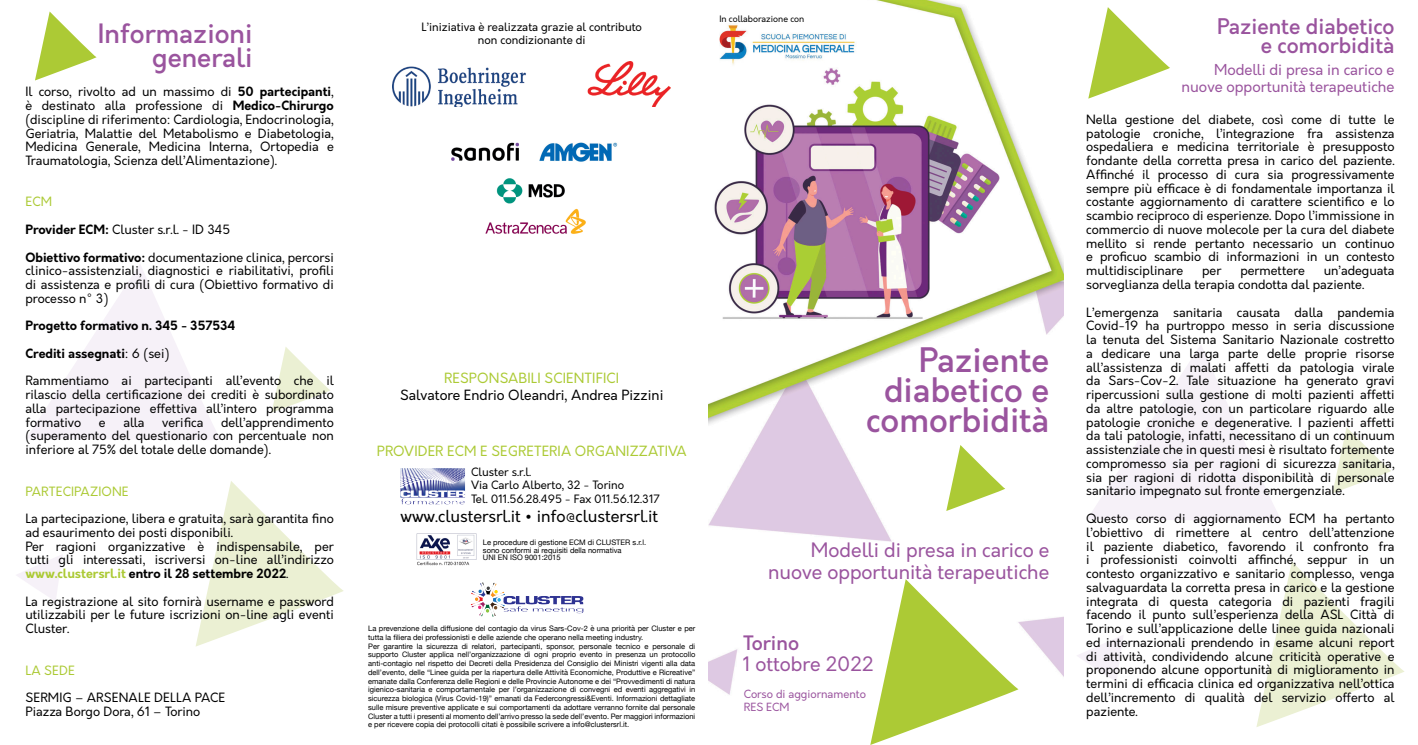
<style>
.page{position:relative;width:1418px;height:745px;background:#fff}
.page>*{position:absolute;margin:0;border:0;box-sizing:border-box;transform-origin:0 0}
.t1{font:500 33px "Orkney";color:#9a549e}
.t2{font:500 26px "Orkney";color:#9a549e}
.t3{font:500 21px "Orkney";color:#9a549e}
.t4{font:19.38px "Orkney";color:#9a549e}
.t5{font:500 19.38px "Orkney";color:#9a549e}
.t6{font:16.12px "Orkney";color:#000}
.t7{font:14.75px "Orkney";color:#9a549e}
.t8{font:13.75px "Orkney";letter-spacing:.01em;color:#acca35}
.t9{font:13.75px "Orkney";color:#000}
.t10{font:12.5px/13.8px "Orkney";color:#000;text-align:justify}
.t11{font:700 12.5px "Orkney";color:#000}
.t12{font:12.5px "Orkney";letter-spacing:.01em;color:#acca35}
.t13{font:11.25px "Orkney";color:#000}
.t14{font:11px "Orkney";color:#9a549e}
.t15{font:8.75px "Orkney";color:#000}
.t16{font:7.62px "Helvetica Neue";color:#000}
.t17{font:7.5px/8.8px "Helvetica Neue";color:#000}
.s1{font-weight:700}
.s2{font-weight:400}
.s3{font-weight:700;color:#acca35}
</style>
<div class="page">
<svg style="left:1257px;top:562px;width:147px;height:164px"></svg>
<svg style="left:1332px;top:427px;width:59px;height:66px"></svg>
<svg style="left:1088px;top:345px;width:193px;height:176px"></svg>
<svg style="left:1077px;top:635px;width:46px;height:47px"></svg>
<svg style="left:196px;top:481px;width:148px;height:165px"></svg>
<svg style="left:272px;top:347px;width:58px;height:65px"></svg>
<svg style="left:27px;top:265px;width:194px;height:175px"></svg>
<svg style="left:16px;top:554px;width:47px;height:47px"></svg>
<img style="left:709px;top:0;width:354px;height:695px">
<svg style="left:870px;top:578px;width:152px;height:166px"></svg>
<svg style="left:946px;top:444px;width:60px;height:66px"></svg>
<img style="left:400px;top:468px;width:65px;height:36px">
<img style="left:480px;top:582px;width:15px;height:12px">
<img style="left:416px;top:533px;width:61px;height:33px">
<svg style="left:1088px;top:7px;width:82px;height:92px"></svg>
<svg style="left:35px;top:12px;width:62px;height:68px"></svg>
<img style="left:392px;top:62px;width:279px;height:45px">
<img style="left:451px;top:142px;width:68px;height:19px">
<img style="left:539px;top:142px;width:79px;height:20px">
<img style="left:496px;top:178px;width:69px;height:26px">
<img style="left:485px;top:208px;width:101px;height:26px">
<img style="left:718px;top:24px;width:138px;height:42px">
<p class="t2" style="left:98px;top:17px;width:156px">Informazioni</p>
<p class="t2" style="left:152px;top:41px;width:102px">generali</p>
<p class="t10" style="left:25px;top:85px;width:310px">Il corso, rivolto ad un massimo di <span class="s1">50 partecipanti</span>, è destinato alla professione di <span class="s1">Medico-Chirurgo </span>(discipline di riferimento: Cardiologia, Endocrinologia, Geriatria, Malattie del Metabolismo e Diabetologia, Medicina Generale, Medicina Interna, Ortopedia e Traumatologia, Scienza dell’Alimentazione).</p>
<p class="t12" style="left:25px;top:194px;width:28px">ECM</p>
<p class="t10" style="left:25px;top:223px;width:206px"><span class="s1">Provider ECM:</span> Cluster s.r.l. - ID 345</p>
<p class="t10" style="left:25px;top:250px;width:310px"><span class="s1">Obiettivo formativo:</span> documentazione clinica, percorsi clinico-assistenziali, diagnostici e riabilitativi, profili di assistenza e profili di cura (Obiettivo formativo di processo n° 3)</p>
<p class="t11" style="left:25px;top:317px;width:211px">Progetto formativo n. 345 - 357534</p>
<p class="t11" style="left:25px;top:344px;width:146px">Crediti assegnati<span class="s2">: 6 (sei)</span></p>
<p class="t10" style="left:25px;top:374px;width:310px">Rammentiamo ai partecipanti all’evento che il rilascio della certificazione dei crediti è subordinato alla partecipazione effettiva all’intero programma formativo</p>
<p class="t10" style="left:99px;top:415px;width:8px">e</p>
<p class="t10" style="left:123px;top:415px;width:23px">alla</p>
<p class="t10" style="left:162px;top:415px;width:43px">verifica</p>
<p class="t10" style="left:25px;top:415px;width:310px;text-indent:196px">dell’apprendimento (superamento del questionario con percentuale non inferiore al 75% del totale delle domande).</p>
<p class="t12" style="left:25px;top:482px;width:105px">PARTECIPAZIONE</p>
<p class="t10" style="left:25px;top:511px;width:310px">La partecipazione, libera e gratuita, sarà garantita fino ad esaurimento dei posti disponibili.</p>
<p class="t10" style="left:25px;top:539px;width:310px">Per ragioni organizzative è indispensabile, per tutti gli interessati, iscriversi on-line all’indirizzo <span class="s3">www.clustersrl.it</span> <span class="s1">entro il 28 settembre 2022</span>.</p>
<p class="t10" style="left:25px;top:594px;width:310px">La registrazione al sito fornirà username e password utilizzabili per le future iscrizioni on-line agli eventi Cluster.</p>
<p class="t12" style="left:25px;top:661px;width:51px">LA SEDE</p>
<p class="t10" style="left:25px;top:690px;width:201px">SERMIG – ARSENALE DELLA PACE</p>
<p class="t10" style="left:25px;top:704px;width:176px">Piazza Borgo Dora, 61 – Torino</p>
<p class="t13" style="left:421px;top:19px;width:222px">L’iniziativa è realizzata grazie al contributo</p>
<p class="t13" style="left:478px;top:33px;width:109px">non condizionante di</p>
<p class="t15" style="left:719px;top:13px;width:86px">In collaborazione con</p>
<p class="t8" style="left:444px;top:369px;width:176px">RESPONSABILI SCIENTIFICI</p>
<p class="t9" style="left:400px;top:386px;width:265px">Salvatore Endrio Oleandri, Andrea Pizzini</p>
<p class="t8" style="left:377px;top:442px;width:311px">PROVIDER ECM E SEGRETERIA ORGANIZZATIVA</p>
<p class="t13" style="left:471px;top:464px;width:62px">Cluster s.r.l.</p>
<p class="t13" style="left:471px;top:477px;width:155px">Via Carlo Alberto, 32 - Torino</p>
<p class="t13" style="left:471px;top:491px;width:190px">Tel. 011.56.28.495 - Fax 011.56.12.317</p>
<p class="t6" style="left:400px;top:505px;width:259px">www.clustersrl.it • info@clustersrl.it</p>
<p class="t16" style="left:483px;top:536px;width:165px">Le procedure di gestione ECM di CLUSTER s.r.l.</p>
<p class="t16" style="left:483px;top:544px;width:140px">sono conformi ai requisiti della normativa</p>
<p class="t16" style="left:483px;top:551px;width:79px">UNI EN ISO 9001:2015</p>
<p class="t17" style="left:368px;top:624px;width:328px">La prevenzione della diffusione del contagio da virus Sars-Cov-2 è una priorità per Cluster e per tutta la filiera dei professionisti e delle aziende che operano nella meeting industry.</p>
<p class="t17" style="left:368px;top:641px;width:328px;text-align:justify">Per garantire la sicurezza di relatori, partecipanti, sponsor, personale tecnico e personale di supporto Cluster applica nell’organizzazione di ogni proprio evento in presenza un protocollo anti-contagio nel rispetto dei Decreti della Presidenza del Consiglio dei Ministri vigenti alla data dell’evento, delle “Linee guida per la riapertura delle Attività Economiche, Produttive e Ricreative” emanate dalla Conferenza delle Regioni e delle Provincie Autonome e dei “Provvedimenti di natura igienico-sanitaria e comportamentale per l’organizzazione di convegni ed eventi aggregativi in sicurezza biologica (Virus Covid-19)” emanati da Federcongressi&amp;Eventi. Informazioni dettagliate sulle misure preventive applicate e sui comportamenti da adottare verranno fornite dal personale Cluster a tutti i presenti al momento dell’arrivo presso la sede dell’evento. Per maggiori informazioni e per ricevere copia dei protocolli citati è possibile scrivere a info@clustersrl.it.</p>
<p class="t1" style="left:918px;top:338px;width:132px">Paziente</p>
<p class="t1" style="left:884px;top:368px;width:167px">diabetico e</p>
<p class="t1" style="left:866px;top:398px;width:184px">comorbidità</p>
<p class="t4" style="left:811px;top:537px;width:240px">Modelli di presa in carico e</p>
<p class="t4" style="left:768px;top:558px;width:283px">nuove opportunità terapeutiche</p>
<p class="t5" style="left:742px;top:629px;width:58px">Torino</p>
<p class="t4" style="left:742px;top:650px;width:132px">1 ottobre 2022</p>
<p class="t14" style="left:743px;top:686px;width:124px">Corso di aggiornamento</p>
<p class="t14" style="left:743px;top:699px;width:47px">RES ECM</p>
<p class="t3" style="left:1216px;top:12px;width:179px">Paziente diabetico</p>
<p class="t3" style="left:1260px;top:31px;width:135px">e comorbidità</p>
<p class="t7" style="left:1213px;top:60px;width:182px">Modelli di presa in carico e</p>
<p class="t7" style="left:1181px;top:77px;width:214px">nuove opportunità terapeutiche</p>
<p class="t10" style="left:1086px;top:113px;width:310px">Nella gestione del diabete, così come di tutte le patologie croniche, l’integrazione fra assistenza ospedaliera e medicina territoriale è presupposto fondante della corretta presa in carico del paziente.<br>Affinché il processo di cura sia progressivamente sempre più efficace è di fondamentale importanza il costante aggiornamento di carattere scientifico e lo scambio reciproco di esperienze. Dopo l’immissione in commercio di nuove molecole per la cura del diabete mellito si rende pertanto necessario un continuo e proficuo scambio di informazioni in un contesto multidisciplinare</p>
<p class="t10" style="left:1086px;top:264px;width:310px;text-indent:237px">un’adeguata sorveglianza della terapia condotta dal paziente.</p>
<p class="t10" style="left:1086px;top:305px;width:310px">L’emergenza sanitaria causata dalla pandemia Covid-19 ha purtroppo messo in seria discussione la tenuta del Sistema Sanitario Nazionale costretto a dedicare una larga parte delle proprie risorse all’assistenza di malati affetti da patologia virale da Sars-Cov-2. Tale situazione ha generato gravi ripercussioni sulla gestione di molti pazienti affetti da altre patologie, con un particolare riguardo alle patologie croniche e degenerative. I pazienti affetti da tali patologie, infatti, necessitano di un continuum assistenziale che in questi mesi è risultato fortemente compromesso sia per ragioni di sicurezza sanitaria, sia per ragioni di ridotta disponibilità di personale sanitario impegnato sul fronte emergenziale.</p>
<p class="t10" style="left:1086px;top:511px;width:310px">Questo corso di aggiornamento ECM ha pertanto l’obiettivo di rimettere al centro dell’attenzione il paziente diabetico, favorendo il confronto fra i professionisti coinvolti affinché, seppur in un contesto organizzativo e sanitario complesso, venga salvaguardata la corretta presa in carico e la gestione integrata di questa categoria di pazienti fragili facendo il punto sull’esperienza della ASL Città di Torino e sull’applicazione delle linee guida nazionali ed internazionali prendendo in esame alcuni report di attività, condividendo alcune criticità operative e proponendo alcune opportunità di miglioramento in termini di efficacia clinica ed organizzativa nell’ottica dell’incremento di qualità del servizio offerto al paziente.</p>
<p class="t10" style="left:1202px;top:264px;width:21px">per</p>
<p class="t10" style="left:1240px;top:264px;width:66px">permettere</p>
</div>
